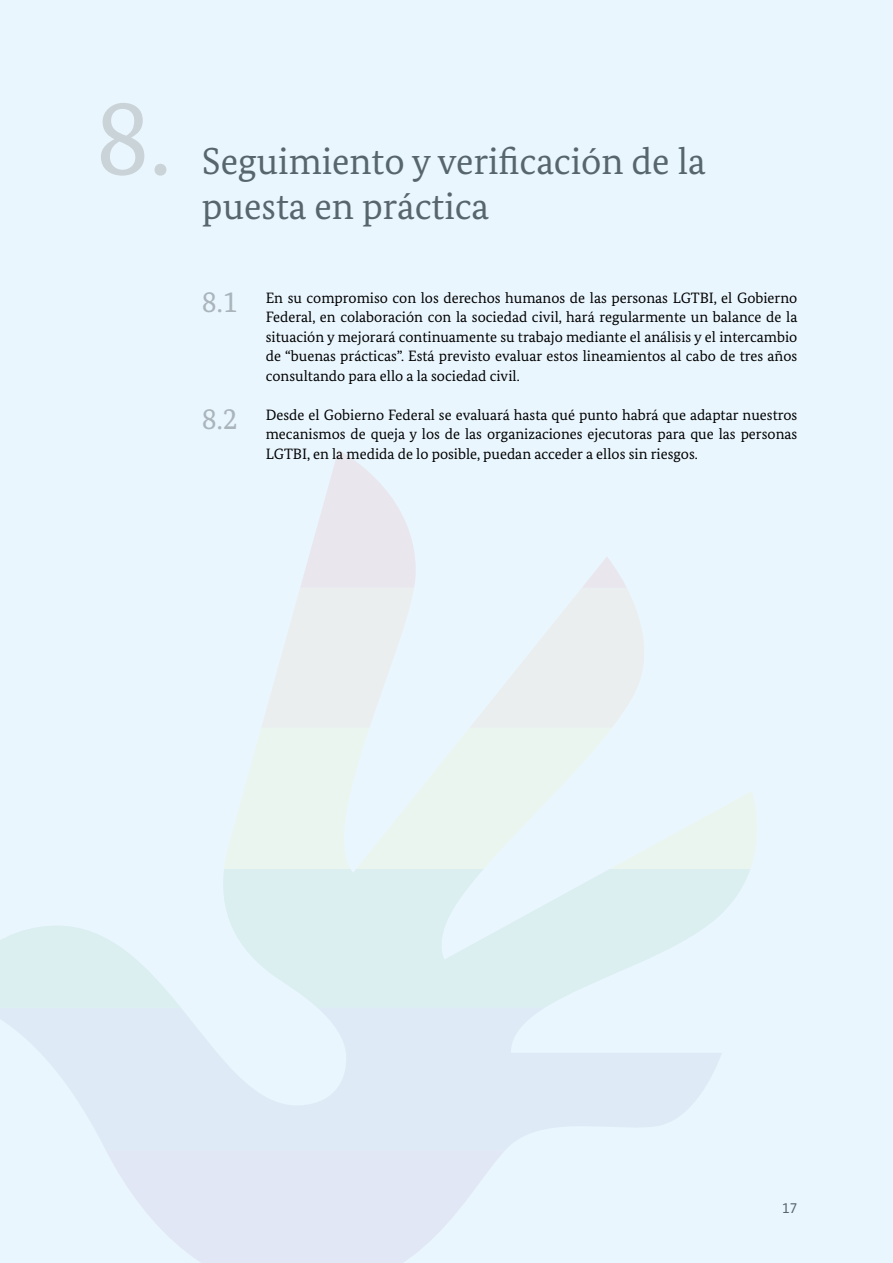
<style>
.page{position:relative;width:893px;height:1263px;background:#eaf6fe}
.page>*{position:absolute;margin:0;border:0;box-sizing:border-box;transform-origin:0 0}
.t1{font:108px "Bundes Serif";color:#cad3d7}
.t2{font:37.5px/45px "Bundes Serif";color:#57656c}
.t3{font:15px/19.5px "Bundes Serif";color:#000;text-align:justify}
.t4{font:15px "Bundes Sans";color:#57656c}
.s1{font-size:30px;color:#a9b4bb}
</style>
<div class="page">
<svg style="left:223px;top:869px;width:527px;height:139px;fill:#dbeef0"></svg>
<svg style="left:0;top:1008px;width:722px;height:142px;fill:#deebf7"></svg>
<svg style="left:106px;top:1150px;width:399px;height:113px;fill:#e2e7f5"></svg>
<svg style="left:224px;top:450px;width:533px;height:419px"></svg>
<svg style="left:0;top:926px;width:181px;height:82px"></svg>
<h1 class="t1" style="left:96px;top:71px;width:77px">8.</h1>
<h1 class="t2" style="left:202px;top:139px;width:505px">Seguimiento y verificación de la puesta en práctica</h1>
<p class="t3" style="left:266px;top:288px;width:533px;text-indent:-64px"><span class="s1">8.1</span> En su compromiso con los derechos humanos de las personas LGTBI, el Gobierno Federal, en colaboración con la sociedad civil, hará regularmente un balance de la situación y mejorará continuamente su trabajo mediante el análisis y el intercambio de “buenas prácticas”. Está previsto evaluar estos lineamientos al cabo de tres años consultando para ello a la sociedad civil.</p>
<p class="t3" style="left:266px;top:405px;width:533px;text-indent:-64px"><span class="s1">8.2</span> Desde el Gobierno Federal se evaluará hasta qué punto habrá que adaptar nuestros mecanismos de queja y los de las organizaciones ejecutoras para que las personas LGTBI, en la medida de lo posible, puedan acceder a ellos sin riesgos.</p>
<p class="t4" style="left:782px;top:1199px;width:16px">17</p>
</div>
